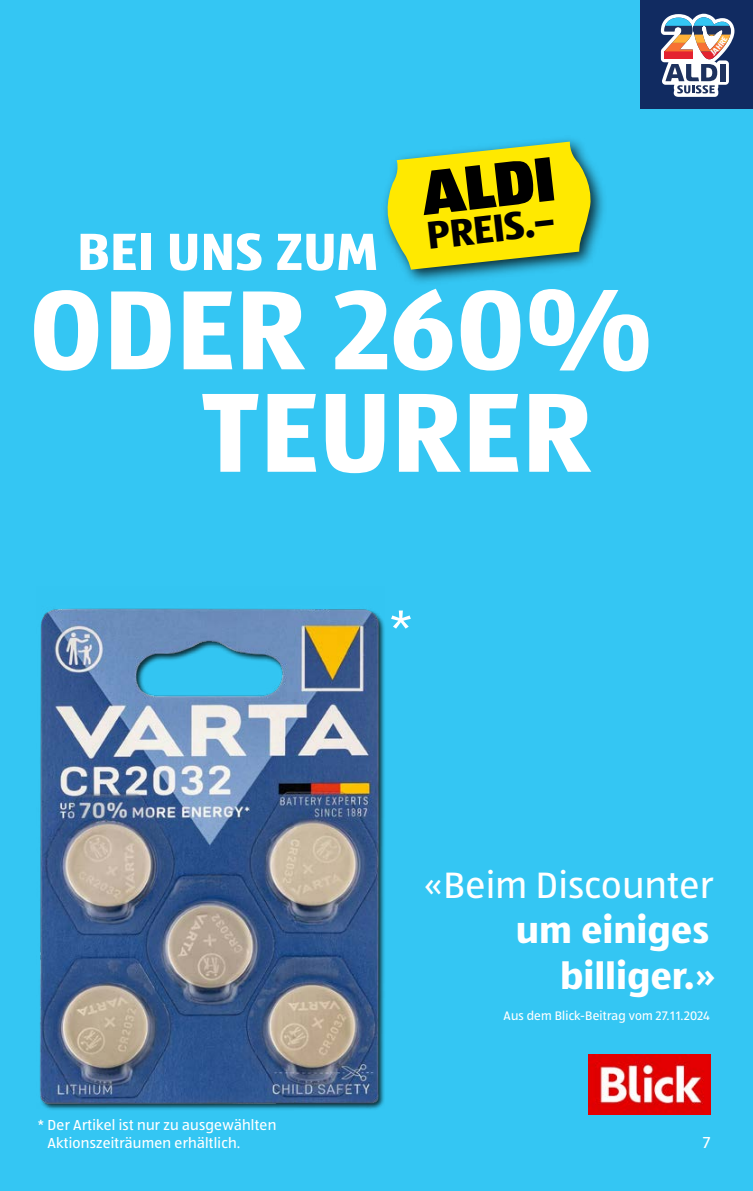
<style>
.page{position:relative;width:753px;height:1191px;background:#34c6f3}
.page>*{position:absolute;margin:0;border:0;box-sizing:border-box;transform-origin:0 0}
.t1{font:700 116.55px "ALDISUEDOT";letter-spacing:.01em;color:#fff}
.t2{font:900 65.1px "ALDISUEDOT";color:#000}
.t3{font:700 54.3px "ALDISUEDOT";letter-spacing:.01em;color:#fff}
.t4{font:300 54.3px "ALDISUEDOT";color:#fff;scale:1.08 1}
.t5{font:700 40.2px "ALDISUEDOT";color:#000}
.t6{font:700 37.95px/45.6px "ALDISUEDOT";letter-spacing:.015em;color:#fff;text-align:right}
.t7{font:37.95px "ALDISUEDOT";letter-spacing:.015em;color:#fff}
.t8{font:16.5px "ALDISUEDOT";color:#fff}
.t9{font:15px/18px "ALDISUEDOT";letter-spacing:.015em;color:#fff}
.t10{font:12.75px "ALDISUEDOT";letter-spacing:.015em;color:#fff}
</style>
<div class="page">
<img style="left:406px;top:139px;width:198px;height:144px">
<svg style="left:384px;top:142px;width:209px;height:128px;background:#cfd92c"></svg>
<img style="left:39px;top:608px;width:346px;height:500px">
<img style="left:588px;top:1054px;width:122px;height:60px">
<div style="left:640px;top:0;width:113px;height:109px;background:#112b61"></div>
<svg style="left:661px;top:14px;width:73px;height:83px"></svg>
<h3 class="t3" style="left:77px;top:215px;width:302px">BEI UNS ZUM</h3>
<h2 class="t2" style="left:416px;top:147px;width:136px;rotate:-6deg">ALDI</h2>
<h3 class="t5" style="left:423px;top:209px;width:130px;rotate:-7deg">PREIS.–</h3>
<h1 class="t1" style="left:30px;top:251px;width:624px">ODER 260%</h1>
<h1 class="t1" style="left:202px;top:353px;width:391px">TEURER</h1>
<p class="t9" style="left:47px;top:1116px;width:230px;text-indent:-10px">* Der Artikel ist nur zu ausgewählten<br>Aktionszeiträumen erhältlich.</p>
<h3 class="t4" style="left:389px;top:595px;width:24px">*</h3>
<h3 class="t7" style="left:423px;top:860px;width:291px">«Beim Discounter</h3>
<h3 class="t6" style="left:516px;top:906px;width:201px">um einiges billiger.»</h3>
<p class="t10" style="left:503px;top:1007px;width:208px">Aus dem Blick-Beitrag vom 27.11.2024</p>
<p class="t8" style="left:703px;top:1132px;width:9px">7</p>
</div>
